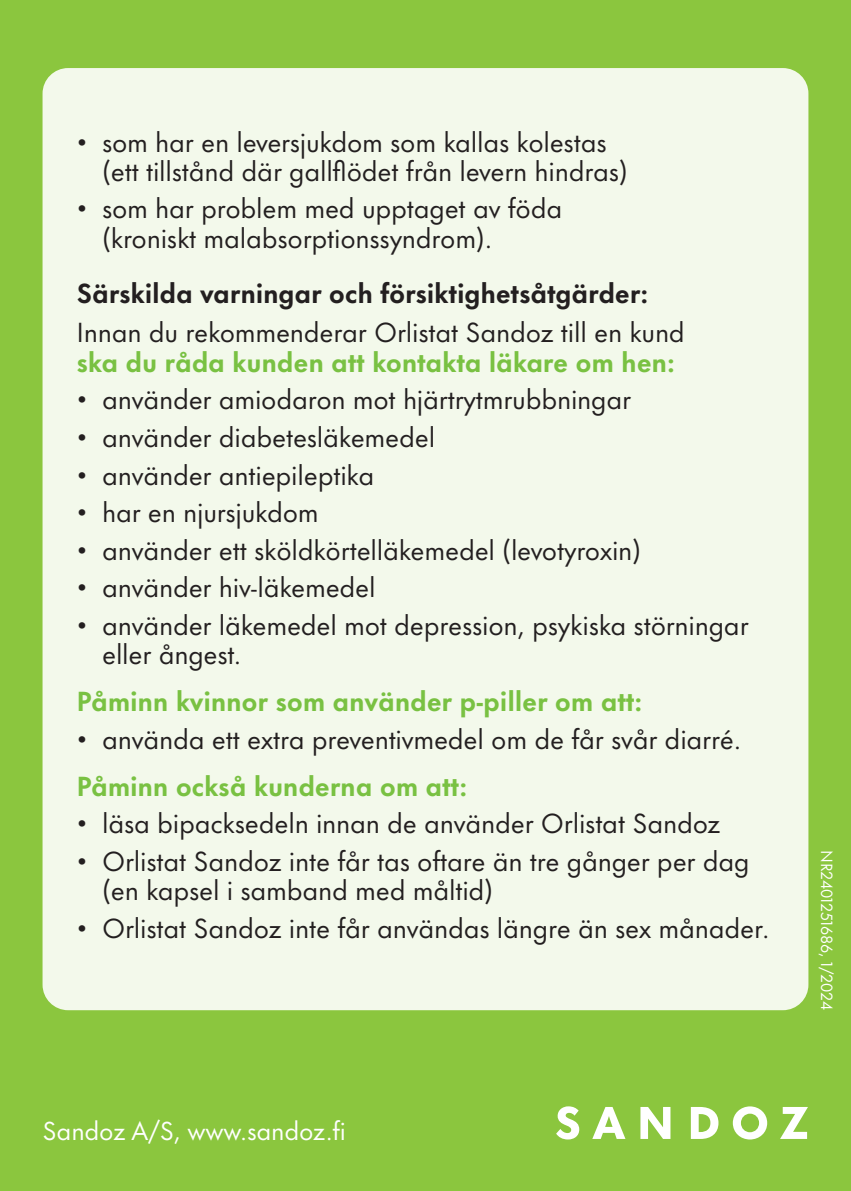
<style>
.page{position:relative;width:851px;height:1191px;background:#fff}
.page>*{position:absolute;margin:0;border:0;box-sizing:border-box;transform-origin:0 0}
.t1{font:25.5px/29.1px "Futura Now Text";letter-spacing:-.01em;color:#231f20}
.t2{font:700 25.5px "Futura Now Text";letter-spacing:-.01em;color:#79c142}
.t3{font:700 25.5px "Futura Now Text";letter-spacing:-.01em;color:#231f20}
.t4{font:24px "Futura Now Text";letter-spacing:-.01em;color:#fff}
.t5{font:15px "Futura Now Text";letter-spacing:-.01em;color:#fff}
</style>
<div class="page">
<div style="left:0;top:0;width:850px;height:1191px;background:#8bc63e"></div>
<div style="left:43px;top:68px;width:765px;height:942px;background:#f3f9eb;border-radius:26px"></div>
<svg style="left:556px;top:1106px;width:251px;height:33px"></svg>
<p class="t1" style="left:102px;top:126px;width:527px;text-indent:-26px">• som har en leversjukdom som kallas kolestas (ett tillstånd där gallflödet från levern hindras)</p>
<p class="t1" style="left:102px;top:193px;width:461px;text-indent:-26px">• som har problem med upptaget av föda (kroniskt malabsorptionssyndrom).</p>
<p class="t3" style="left:77px;top:272px;width:573px">Särskilda varningar och försiktighetsåtgärder:</p>
<p class="t1" style="left:77px;top:316px;width:609px">Innan du rekommenderar Orlistat Sandoz till en kund</p>
<p class="t2" style="left:77px;top:340px;width:600px">ska du råda kunden att kontakta läkare om hen:</p>
<p class="t1" style="left:77px;top:383px;width:556px">• använder amiodaron mot hjärtrytmrubbningar</p>
<p class="t1" style="left:77px;top:421px;width:360px">• använder diabetesläkemedel</p>
<p class="t1" style="left:77px;top:458px;width:299px">• använder antiepileptika</p>
<p class="t1" style="left:77px;top:496px;width:243px">• har en njursjukdom</p>
<p class="t1" style="left:77px;top:534px;width:566px">• använder ett sköldkörtelläkemedel (levotyroxin)</p>
<p class="t1" style="left:77px;top:571px;width:300px">• använder hiv-läkemedel</p>
<p class="t1" style="left:102px;top:609px;width:648px;text-indent:-26px">• använder läkemedel mot depression, psykiska störningar eller ångest.</p>
<p class="t2" style="left:77px;top:680px;width:567px">Påminn kvinnor som använder p-piller om att:</p>
<p class="t1" style="left:77px;top:723px;width:666px">• använda ett extra preventivmedel om de får svår diarré.</p>
<p class="t2" style="left:77px;top:764px;width:392px">Påminn också kunderna om att:</p>
<p class="t1" style="left:77px;top:807px;width:645px">• läsa bipacksedeln innan de använder Orlistat Sandoz</p>
<p class="t1" style="left:102px;top:845px;width:649px;text-indent:-26px">• Orlistat Sandoz inte får tas oftare än tre gånger per dag (en kapsel i samband med måltid)</p>
<p class="t1" style="left:77px;top:912px;width:694px">• Orlistat Sandoz inte får användas längre än sex månader.</p>
<p class="t4" style="left:43px;top:1111px;width:305px">Sandoz A/S, www.sandoz.fi</p>
<p class="t5" style="left:838px;top:850px;width:161px;rotate:90deg">NR2401251686, 1/2024</p>
</div>
